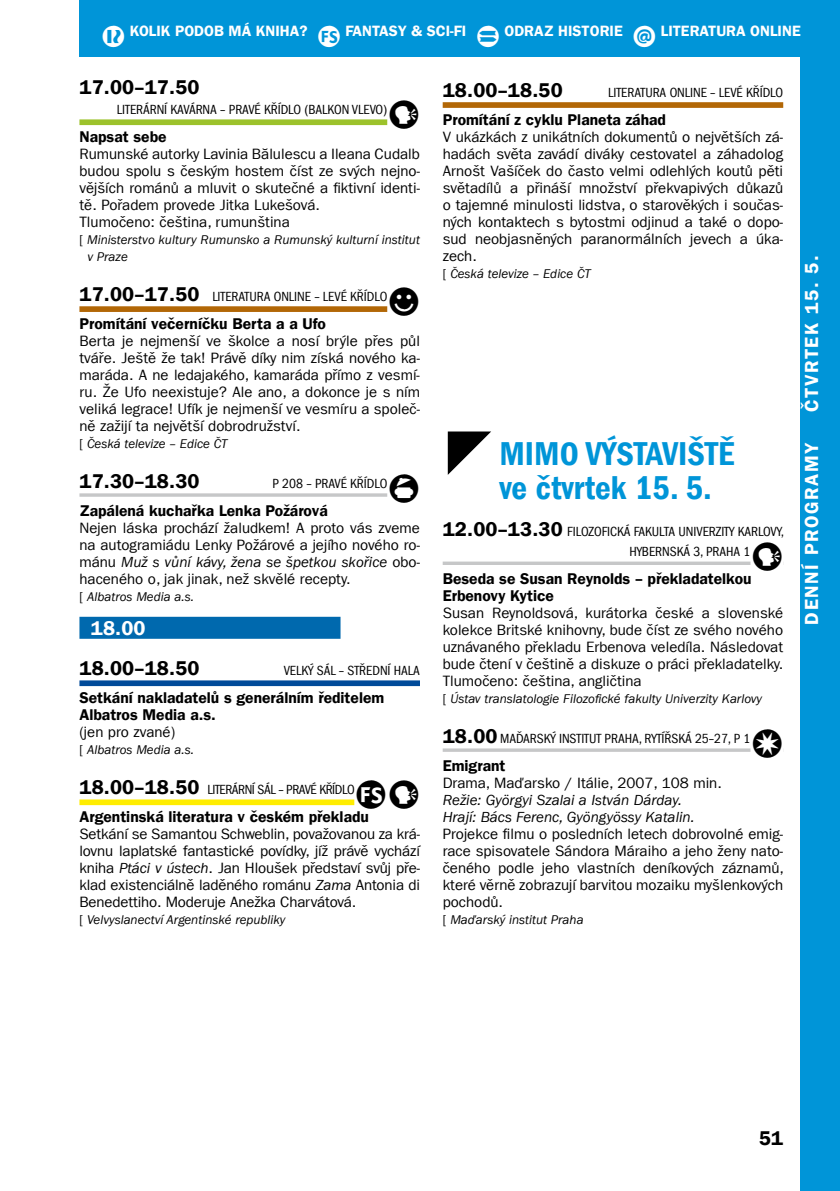
<style>
.page{position:relative;width:840px;height:1191px;background:#fff}
.page>*{position:absolute;margin:0;border:0;box-sizing:border-box;transform-origin:0 0}
.t1{font:34px/34px "Franklin Gothic LT Com Dm Cn";color:#0095d8}
.t2{font:20px "Franklin Gothic LT Com Dm";letter-spacing:.01em;color:#000}
.t3{font:20px "Franklin Gothic LT Com Dm";color:#fff}
.t4{font:19px "Franklin Gothic LT Com Dm";letter-spacing:.08em;color:#fff}
.t5{font:15.6px/17px "Franklin Gothic LT Com Dm";color:#000}
.t6{font:15px/17px "Franklin Gothic LT Com";color:#000;text-align:justify}
.t7{font:italic 15px/17px "Franklin Gothic LT Com";color:#000}
.t8{font:15px "Franklin Gothic LT Com Dm";color:#fff}
.t9{font:condensed 13.6px/20px "Franklin Gothic LT Com";letter-spacing:-.005em;color:#000;text-align:right}
.t10{font:condensed 13.6px "Franklin Gothic LT Com";letter-spacing:-.03em;color:#000}
.t11{font:italic 13px/17px "Franklin Gothic LT Com";color:#000}
.s1{font-family:"PIKTO"}
.s2{font-family:"PIKTO";font-stretch:normal;font-size:20px}
.s3{font-style:normal}
.s4{font-family:"Franklin Gothic LT Com Dm";font-stretch:normal;font-size:20px}
.s5{font-style:italic}
</style>
<div class="page">
<div style="left:79px;top:0;width:760px;height:57px;background:#0095d8"></div>
<div style="left:799px;top:0;width:40px;height:1191px;background:#0095d8"></div>
<div style="left:79px;top:119px;width:341px;height:6px;background:#9cc22b"></div>
<div style="left:387px;top:117px;width:33px;height:10px;background:#fff"></div>
<div style="left:79px;top:306px;width:341px;height:6px;background:#b26706"></div>
<div style="left:387px;top:304px;width:33px;height:10px;background:#fff"></div>
<svg style="left:79px;top:493px;width:308px;height:4px"></svg>
<div style="left:79px;top:617px;width:261px;height:22px;background:#0069ae"></div>
<div style="left:79px;top:680px;width:341px;height:6px;background:#004a99"></div>
<div style="left:79px;top:799px;width:341px;height:6px;background:#ffed00"></div>
<div style="left:354px;top:797px;width:66px;height:10px;background:#fff"></div>
<div style="left:442px;top:102px;width:340px;height:6px;background:#b26706"></div>
<svg style="left:442px;top:561px;width:308px;height:4px"></svg>
<svg style="left:442px;top:748px;width:308px;height:4px"></svg>
<p class="t8" style="left:101px;top:22px;width:701px"><span class="s1">5</span> KOLIK PODOB MÁ KNIHA? <span class="s1">6</span> FANTASY &amp; SCI-FI <span class="s1">7</span> ODRAZ HISTORIE <span class="s1">8</span> LITERATURA ONLINE</p>
<h2 class="t2" style="left:79px;top:75px;width:122px">17.00–17.50</h2>
<p class="t9" style="left:117px;top:99px;width:87px">LITERÁRNÍ KAVÁRNA</p>
<p class="t9" style="left:220px;top:99px;width:201px">– PRAVÉ KŘÍDLO (BALKON VLEVO)<span class="s2">3</span></p>
<p class="t5" style="left:79px;top:128px;width:89px">Napsat sebe</p>
<p class="t6" style="left:79px;top:145px;width:342px;text-align:left">Rumunské autorky Lavinia Bălulescu a Ileana Cudalb budou spolu s českým hostem číst ze svých nejno&shy;vějších románů a mluvit o skutečné a fiktivní identi&shy;tě. Pořadem provede Jitka Lukešová.<br>Tlumočeno: čeština, rumunština</p>
<p class="t11" style="left:87px;top:231px;width:334px;text-indent:-8px"><span class="s3">[</span> Ministerstvo kultury Rumunsko a Rumunský kulturní institut v Praze</p>
<p class="t9" style="left:79px;top:286px;width:342px"><span class="s4">17.00–17.50</span> LITERATURA ONLINE – LEVÉ KŘÍDLO<span class="s2">2</span></p>
<p class="t5" style="left:79px;top:315px;width:248px">Promítání večerníčku Berta a a Ufo</p>
<p class="t6" style="left:79px;top:332px;width:342px">Berta je nejmenší ve školce a nosí brýle přes půl tváře. Ještě že tak! Právě díky nim získá nového ka&shy;maráda. A ne ledajakého, kamaráda přímo z vesmí&shy;ru. Že Ufo neexistuje? Ale ano, a dokonce je s ním veliká legrace! Ufík je nejmenší ve vesmíru a společ&shy;ně zažijí ta největší dobrodružství.</p>
<p class="t11" style="left:79px;top:435px;width:150px"><span class="s3">[</span> Česká televize – Edice ČT</p>
<h2 class="t2" style="left:79px;top:469px;width:122px">17.30–18.30</h2>
<p class="t9" style="left:272px;top:473px;width:149px">P 208 – PRAVÉ KŘÍDLO<span class="s2">9</span></p>
<p class="t5" style="left:79px;top:502px;width:250px">Zapálená kuchařka Lenka Požárová</p>
<p class="t6" style="left:79px;top:519px;width:342px">Nejen láska prochází žaludkem! A proto vás zveme na autogramiádu Lenky Požárové a jejího nového ro&shy;mánu <span class="s5">Muž s vůní kávy, žena se špetkou skořice</span> obo&shy;haceného o, jak jinak, než skvělé recepty.</p>
<p class="t11" style="left:79px;top:588px;width:116px"><span class="s3">[</span> Albatros Media a.s.</p>
<h2 class="t3" style="left:91px;top:616px;width:56px">18.00</h2>
<h2 class="t2" style="left:79px;top:656px;width:122px">18.00–18.50</h2>
<p class="t9" style="left:283px;top:660px;width:138px">VELKÝ SÁL – STŘEDNÍ HALA</p>
<p class="t5" style="left:79px;top:689px;width:306px">Setkání nakladatelů s generálním ředitelem<br>Albatros Media a.s.</p>
<p class="t6" style="left:79px;top:723px;width:97px">(jen pro zvané)</p>
<p class="t11" style="left:79px;top:741px;width:116px"><span class="s3">[</span> Albatros Media a.s.</p>
<p class="t10" style="left:79px;top:781px;width:342px"><span class="s4">18.00–18.50</span> LITERÁRNÍ SÁL – PRAVÉ KŘÍDLO<span class="s2">63</span></p>
<p class="t5" style="left:79px;top:808px;width:291px">Argentinská literatura v českém překladu</p>
<p class="t6" style="left:79px;top:825px;width:342px">Setkání se Samantou Schweblin, považovanou za krá&shy;lovnu laplatské fantastické povídky, jíž právě vychází kniha <span class="s5">Ptáci v ústech</span>. Jan Hloušek představí svůj pře&shy;klad existenciálně laděného románu <span class="s5">Zama</span> Antonia di Benedettiho. Moderuje Anežka Charvátová.</p>
<p class="t11" style="left:79px;top:911px;width:207px"><span class="s3">[</span> Velvyslanectví Argentinské republiky</p>
<h2 class="t2" style="left:442px;top:78px;width:122px">18.00–18.50</h2>
<p class="t9" style="left:608px;top:82px;width:176px">LITERATURA ONLINE – LEVÉ KŘÍDLO</p>
<p class="t5" style="left:442px;top:111px;width:225px">Promítání z cyklu Planeta záhad</p>
<p class="t6" style="left:442px;top:128px;width:342px">V ukázkách z unikátních dokumentů o největších zá&shy;hadách světa zavádí diváky cestovatel a záhadolog Arnošt Vašíček do často velmi odlehlých koutů pěti světadílů a přináší množství překvapivých důkazů o tajemné minulosti lidstva, o starověkých i součas&shy;ných kontaktech s bytostmi odjinud a také o dopo&shy;sud neobjasněných paranormálních jevech a úka&shy;zech.</p>
<p class="t11" style="left:442px;top:265px;width:150px"><span class="s3">[</span> Česká televize – Edice ČT</p>
<p class="t4" style="left:800px;top:412px;width:158px;rotate:-90deg">ČTVRTEK 15. 5.</p>
<h1 class="t1" style="left:499px;top:437px;width:236px">MIMO VÝSTAVIŠTĚ ve čtvrtek 15. 5.</h1>
<p class="t9" style="left:442px;top:521px;width:342px"><span class="s4">12.00–13.30</span> FILOZOFI CKÁ FAKULTA UNIVERZITY KARLOVY,<br>HYBERNSKÁ 3, PRAHA 1<span class="s2">3</span></p>
<p class="t5" style="left:442px;top:570px;width:310px">Beseda se Susan Reynolds – překladatelkou<br>Erbenovy Kytice</p>
<p class="t6" style="left:442px;top:604px;width:342px">Susan Reynoldsová, kurátorka české a slovenské kolekce Britské knihovny, bude číst ze svého nového uznávaného překladu Erbenova veledíla. Následovat bude čtení v češtině a diskuze o práci překladatelky.<br>Tlumočeno: čeština, angličtina</p>
<p class="t11" style="left:442px;top:690px;width:321px"><span class="s3">[</span> Ústav translatologie Filozofické fakulty Univerzity Karlovy</p>
<p class="t9" style="left:442px;top:728px;width:342px"><span class="s4">18.00</span> MAĎARSKÝ INSTITUT PRAHA, RYTÍŘSKÁ 25–27, P 1<span class="s2">1</span></p>
<p class="t5" style="left:442px;top:757px;width:64px">Emigrant</p>
<p class="t6" style="left:442px;top:774px;width:280px">Drama, Maďarsko / Itálie, 2007, 108 min.</p>
<p class="t7" style="left:442px;top:791px;width:253px">Režie: Györgyi Szalai a István Dárday.<br>Hrají: Bács Ferenc, Gyöngyössy Katalin.</p>
<p class="t6" style="left:442px;top:825px;width:342px">Projekce filmu o posledních letech dobrovolné emig&shy;race spisovatele Sándora Máraiho a jeho ženy nato&shy;čeného podle jeho vlastních deníkových záznamů, které věrně zobrazují barvitou mozaiku myšlenkových pochodů.</p>
<p class="t11" style="left:442px;top:911px;width:142px"><span class="s3">[</span> Maďarský institut Praha</p>
<p class="t4" style="left:800px;top:624px;width:183px;rotate:-90deg">DENNÍ PROGRAMY</p>
<h2 class="t2" style="left:758px;top:1126px;width:25px">51</h2>
</div>
